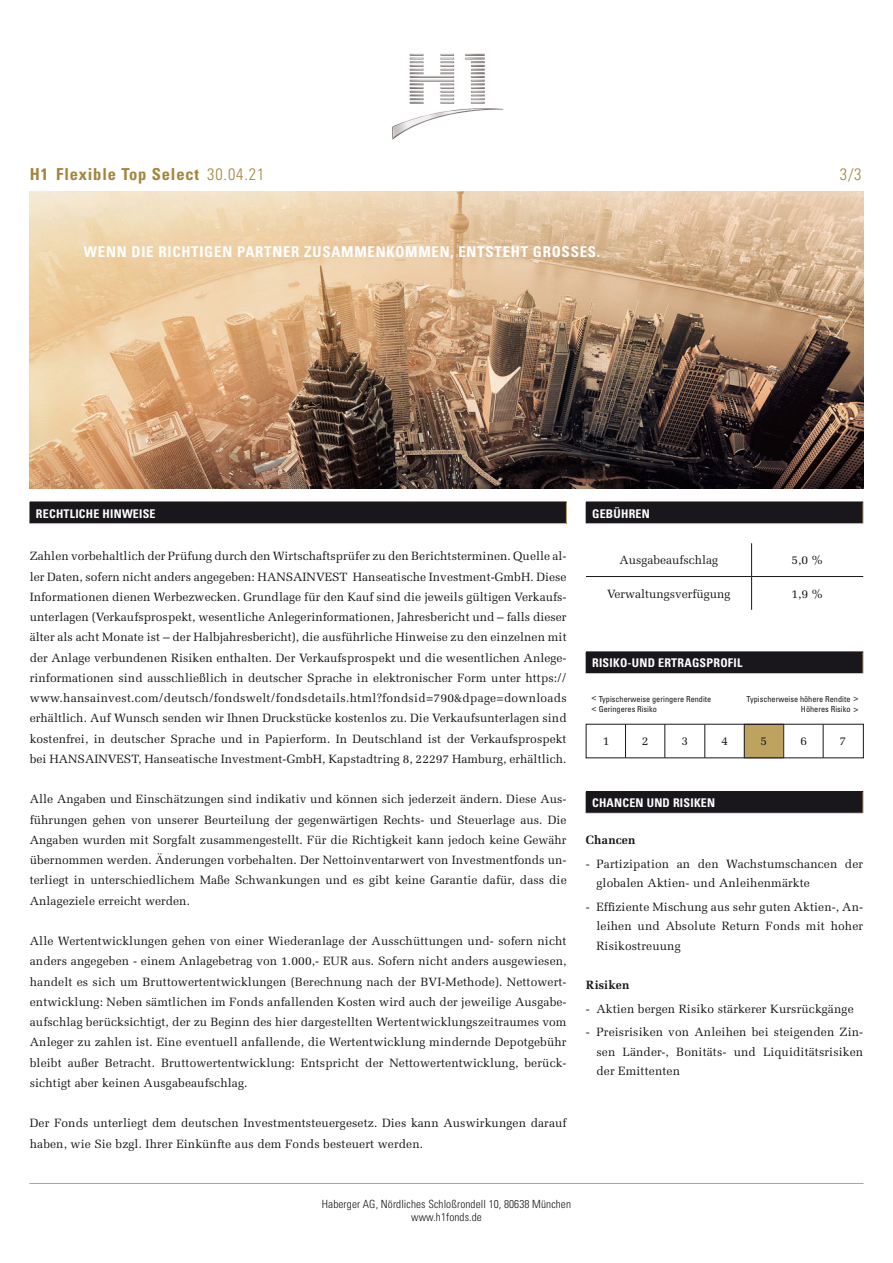
<style>
.page{position:relative;width:893px;height:1263px;background:#fff}
.page>*{position:absolute;margin:0;border:0;box-sizing:border-box;transform-origin:0 0}
.t1{font:700 condensed 16.5px "Univers";letter-spacing:.05em;color:#a4853c}
.t2{font:300 condensed 16.5px "Univers";color:#a4853c}
.t3{font:700 condensed 14.85px "Univers";letter-spacing:.05em;color:#fff}
.t4{font:12px/20.2px "Melior";letter-spacing:.01em;color:#181518;text-align:justify}
.t5{font:700 condensed 12px "Univers";letter-spacing:.02em;color:#fff}
.t6{font:12px "Melior";color:#1a171c}
.t7{font:700 12px "Melior";letter-spacing:.01em;color:#181518}
.t8{font:300 condensed 11.25px "Univers";letter-spacing:.01em;color:#1a171c}
.t9{font:700 8.4px "DIN Alternate";color:#1a171c}
.t10{font:condensed 8.25px "Univers";color:#1a171c}
.s1{font-weight:300}
.s2{font-family:"DIN Alternate";font-weight:700;font-stretch:normal;font-size:8.4px}
</style>
<div class="page">
<img style="left:392px;top:53px;width:112px;height:87px">
<div style="left:30px;top:502px;width:536px;height:22px;background:#1a171c"></div>
<svg style="left:566px;top:503px;width:1px;height:20px"></svg>
<hr style="left:30px;top:502px;width:537px;height:1px;background:#1a171c">
<hr style="left:30px;top:523px;width:537px;height:1px;background:#d0d1d2">
<div style="left:586px;top:502px;width:277px;height:22px;background:#1a171c"></div>
<svg style="left:863px;top:502px;width:1px;height:21px"></svg>
<hr style="left:586px;top:523px;width:277px;height:1px;background:#d0d1d2">
<div style="left:586px;top:652px;width:277px;height:21px;background:#1a171c"></div>
<svg style="left:863px;top:652px;width:1px;height:21px"></svg>
<hr style="left:586px;top:673px;width:277px;height:1px;background:#d0d1d2">
<div style="left:586px;top:791px;width:277px;height:22px;background:#1a171c"></div>
<svg style="left:863px;top:792px;width:1px;height:21px"></svg>
<hr style="left:586px;top:813px;width:277px;height:1px;background:#d0d1d2">
<hr style="left:751px;top:543px;width:1px;height:33px;background:#1a171c">
<hr style="left:586px;top:576px;width:166px;height:1px;background:#1a171c">
<hr style="left:752px;top:576px;width:111px;height:1px;background:#1a171c">
<hr style="left:751px;top:577px;width:1px;height:33px;background:#1a171c">
<img style="left:30px;top:192px;width:833px;height:297px">
<hr style="left:30px;top:1183px;width:833px;height:1px;background:#bea461">
<hr style="left:625px;top:724px;width:1px;height:34px;background:#1a171c">
<hr style="left:665px;top:724px;width:1px;height:34px;background:#1a171c">
<hr style="left:705px;top:724px;width:1px;height:34px;background:#1a171c">
<hr style="left:823px;top:724px;width:1px;height:34px;background:#1a171c">
<div style="left:744px;top:724px;width:39px;height:33px;background:#bea360"></div>
<hr style="left:744px;top:724px;width:1px;height:34px;background:#1a171c">
<hr style="left:744px;top:757px;width:40px;height:1px;background:#1a171c">
<hr style="left:783px;top:724px;width:1px;height:34px;background:#1a171c">
<hr style="left:744px;top:724px;width:40px;height:1px;background:#1a171c">
<p class="t1" style="left:30px;top:164px;width:236px">H1 Flexible Top Select <span class="s1">30.04.21</span></p>
<p class="t2" style="left:840px;top:164px;width:23px">3/3</p>
<p class="t3" style="left:84px;top:243px;width:518px">WENN DIE RICHTIGEN PARTNER ZUSAMMENKOMMEN, ENTSTEHT GROSSES.</p>
<p class="t5" style="left:36px;top:506px;width:121px">RECHTLICHE HINWEISE</p>
<p class="t5" style="left:592px;top:506px;width:59px">GEBÜHREN</p>
<p class="t4" style="left:30px;top:546px;width:538px">Zahlen vorbehaltlich der Prüfung durch den Wirtschaftsprüfer zu den Berichtsterminen. Quelle al&shy;ler Daten, sofern nicht anders angegeben: HANSAINVEST Hanseatische Investment-GmbH. Diese Informationen dienen Werbezwecken. Grundlage für den Kauf sind die jeweils gültigen Verkaufs&shy;unterlagen (Verkaufsprospekt, wesentliche Anlegerinformationen, Jahresbericht und – falls dieser älter als acht Monate ist – der Halbjahresbericht), die ausführliche Hinweise zu den einzelnen mit der Anlage verbundenen Risiken enthalten. Der Verkaufsprospekt und die wesentlichen Anlege&shy;rinformationen sind ausschließlich in deutscher Sprache in elektronischer Form unter https:// www.hansainvest.com/deutsch/fondswelt/fondsdetails.html?fondsid=790&amp;dpage=downloads erhältlich. Auf Wunsch senden wir Ihnen Druckstücke kostenlos zu. Die Verkaufsunterlagen sind kostenfrei, in deutscher Sprache und in Papierform. In Deutschland ist der Verkaufsprospekt bei HANSAINVEST, Hanseatische Investment-GmbH, Kapstadtring 8, 22297 Hamburg, erhältlich.</p>
<p class="t4" style="left:30px;top:789px;width:538px">Alle Angaben und Einschätzungen sind indikativ und können sich jederzeit ändern. Diese Aus&shy;führungen gehen von unserer Beurteilung der gegenwärtigen Rechts- und Steuerlage aus. Die Angaben wurden mit Sorgfalt zusammengestellt. Für die Richtigkeit kann jedoch keine Gewähr übernommen werden. Änderungen vorbehalten. Der Nettoinventarwert von Investmentfonds un&shy;terliegt in unterschiedlichem Maße Schwankungen und es gibt keine Garantie dafür, dass die Anlageziele erreicht werden.</p>
<p class="t4" style="left:30px;top:931px;width:538px">Alle Wertentwicklungen gehen von einer Wiederanlage der Ausschüttungen und- sofern nicht anders angegeben - einem Anlagebetrag von 1.000,- EUR aus. Sofern nicht anders ausgewiesen, handelt es sich um Bruttowertentwicklungen (Berechnung nach der BVI-Methode). Nettowert&shy;entwicklung: Neben sämtlichen im Fonds anfallenden Kosten wird auch der jeweilige Ausgabe&shy;aufschlag berücksichtigt, der zu Beginn des hier dargestellten Wertentwicklungszeitraumes vom Anleger zu zahlen ist. Eine eventuell anfallende, die Wertentwicklung mindernde Depotgebühr bleibt außer Betracht. Bruttowertentwicklung: Entspricht der Nettowertentwicklung, berück&shy;sichtigt aber keinen Ausgabeaufschlag.</p>
<p class="t4" style="left:30px;top:1113px;width:538px">Der Fonds unterliegt dem deutschen Investmentsteuergesetz. Dies kann Auswirkungen darauf haben, wie Sie bzgl. Ihrer Einkünfte aus dem Fonds besteuert werden.</p>
<p class="t6" style="left:619px;top:553px;width:100px">Ausgabeaufschlag</p>
<p class="t6" style="left:791px;top:553px;width:34px">5,0 %</p>
<p class="t6" style="left:607px;top:586px;width:125px">Verwaltungsverfügung</p>
<p class="t6" style="left:791px;top:586px;width:34px">1,9 %</p>
<p class="t5" style="left:592px;top:656px;width:152px">RISIKO-UND ERTRAGSPROFIL</p>
<p class="t10" style="left:599px;top:694px;width:114px">Typischerweise geringere Rendite</p>
<p class="t10" style="left:599px;top:704px;width:60px">Geringeres Risiko</p>
<p class="t9" style="left:596px;top:706px;width:7px;rotate:-180deg">&gt;</p>
<p class="t9" style="left:596px;top:716px;width:7px;rotate:-180deg">&gt;</p>
<p class="t10" style="left:747px;top:694px;width:113px">Typischerweise höhere Rendite <span class="s2">&gt;</span></p>
<p class="t10" style="left:801px;top:704px;width:59px">Höheres Risiko <span class="s2">&gt;</span></p>
<p class="t6" style="left:603px;top:734px;width:8px">1</p>
<p class="t6" style="left:642px;top:734px;width:8px">2</p>
<p class="t6" style="left:682px;top:734px;width:8px">3</p>
<p class="t6" style="left:722px;top:734px;width:8px">4</p>
<p class="t6" style="left:760px;top:734px;width:8px">5</p>
<p class="t6" style="left:800px;top:734px;width:8px">6</p>
<p class="t6" style="left:839px;top:734px;width:8px">7</p>
<p class="t5" style="left:592px;top:795px;width:125px">CHANCEN UND RISIKEN</p>
<p class="t7" style="left:586px;top:832px;width:51px">Chancen</p>
<p class="t4" style="left:596px;top:854px;width:268px;line-height:19.5px;text-indent:-10px">- Partizipation an den Wachstumschancen der globalen Aktien- und Anleihenmärkte</p>
<p class="t4" style="left:596px;top:897px;width:268px;line-height:19.5px;text-indent:-10px">- Effiziente Mischung aus sehr guten Aktien-, An&shy;leihen und Absolute Return Fonds mit hoher Risikostreuung</p>
<p class="t7" style="left:586px;top:977px;width:45px">Risiken</p>
<p class="t4" style="left:586px;top:998px;width:269px">- Aktien bergen Risiko stärkerer Kursrückgänge</p>
<p class="t4" style="left:596px;top:1022px;width:268px;line-height:19.5px;text-indent:-10px">- Preisrisiken von Anleihen bei steigenden Zin&shy;sen Länder-, Bonitäts- und Liquiditätsrisiken der Emittenten</p>
<p class="t8" style="left:322px;top:1197px;width:251px">Haberger AG, Nördliches Schloßrondell 10, 80638 München</p>
<p class="t8" style="left:411px;top:1211px;width:72px">www.h1fonds.de</p>
</div>
